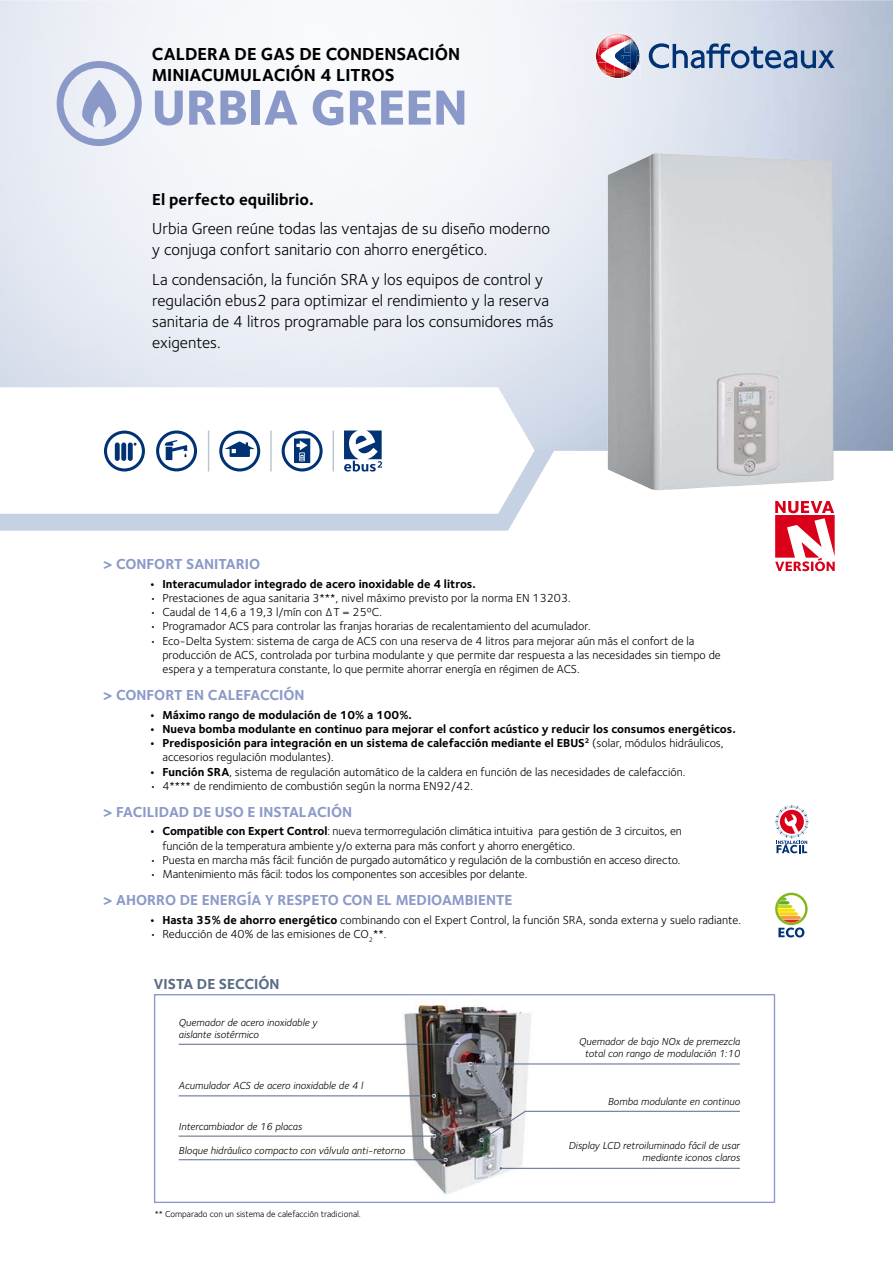
<style>
.page{position:relative;width:893px;height:1263px;background:#fff}
.page>*{position:absolute;margin:0;border:0;box-sizing:border-box;transform-origin:0 0}
.t1{font:800 51px "Foundry Sterling";color:#8b99c9}
.t2{font:700 18px/21.6px "Foundry Sterling";color:#000}
.t3{font:16.5px/21px "Foundry Sterling";color:#000}
.t4{font:700 16.5px "Foundry Sterling";color:#000}
.t5{font:700 15px "Foundry Sterling";color:#8b99c9}
.t6{font:700 15px "Foundry Sterling";color:#586b83}
.t7{font:12px/14.2px "Foundry Sterling";color:#000}
.t8{font:700 12px/14.2px "Foundry Sterling";color:#000}
.t9{font:italic 10.5px/12px "Foundry Sterling";color:#000;text-align:center}
.t10{font:9px "Foundry Sterling";color:#000}
.s1{font-weight:400}
.s2{font-weight:700}
</style>
<div class="page">
<img style="left:734px;top:0;width:158px;height:451px">
<svg style="left:0;top:387px;width:535px;height:44px"></svg>
<svg style="left:648px;top:43px;width:186px;height:25px;background:#8da2c2"></svg>
<svg style="left:595px;top:33px;width:45px;height:46px"></svg>
<svg style="left:57px;top:61px;width:85px;height:85px"></svg>
<div style="left:154px;top:994px;width:621px;height:209px;border:1px solid #8b99c9"></div>
<svg style="left:775px;top:805px;width:33px;height:48px"></svg>
<svg style="left:775px;top:893px;width:32px;height:44px"></svg>
<img style="left:607px;top:153px;width:114px;height:337px">
<svg style="left:775px;top:501px;width:59px;height:70px"></svg>
<svg style="left:0;top:431px;width:554px;height:100px"></svg>
<img style="left:402px;top:1004px;width:133px;height:191px">
<svg style="left:432px;top:1134px;width:4px;height:4px"></svg>
<hr style="left:179px;top:1136px;width:255px;height:1px;background:#586b83">
<svg style="left:443px;top:1158px;width:4px;height:4px"></svg>
<hr style="left:179px;top:1159px;width:266px;height:1px;background:#586b83">
<svg style="left:455px;top:1042px;width:4px;height:4px"></svg>
<hr style="left:179px;top:1044px;width:279px;height:1px;background:#586b83">
<svg style="left:432px;top:1094px;width:4px;height:4px"></svg>
<hr style="left:179px;top:1096px;width:255px;height:1px;background:#586b83">
<svg style="left:499px;top:1166px;width:4px;height:4px"></svg>
<hr style="left:500px;top:1168px;width:240px;height:1px;background:#586b83">
<svg style="left:479px;top:1111px;width:261px;height:31px"></svg>
<svg style="left:468px;top:1062px;width:4px;height:4px"></svg>
<hr style="left:470px;top:1064px;width:270px;height:1px;background:#586b83">
<h2 class="t2" style="left:152px;top:44px;width:310px">CALDERA DE GAS DE CONDENSACIÓN<br>MINIACUMULACIÓN 4 LITROS</h2>
<h1 class="t1" style="left:152px;top:91px;width:317px">URBIA GREEN</h1>
<h3 class="t4" style="left:152px;top:192px;width:163px">El perfecto equilibrio.</h3>
<h3 class="t3" style="left:152px;top:220px;width:399px">Urbia Green reúne todas las ventajas de su diseño moderno y conjuga confort sanitario con ahorro energético.</h3>
<h3 class="t3" style="left:152px;top:270px;width:403px">La condensación, la función SRA y los equipos de control y regulación ebus2 para optimizar el rendimiento y la reserva sanitaria de 4 litros programable para los consumidores más exigentes.</h3>
<p class="t5" style="left:103px;top:558px;width:159px">&gt; CONFORT SANITARIO</p>
<p class="t8" style="left:150px;top:577px;width:328px">• Interacumulador integrado de acero inoxidable de 4 litros.</p>
<p class="t7" style="left:150px;top:592px;width:422px">• Prestaciones de agua sanitaria 3***, nivel máximo previsto por la norma EN 13203.</p>
<p class="t7" style="left:150px;top:606px;width:234px">• Caudal de 14,6 a 19,3 l/mín con ΔT = 25ºC.</p>
<p class="t7" style="left:150px;top:620px;width:442px">• Programador ACS para controlar las franjas horarias de recalentamiento del acumulador.</p>
<p class="t7" style="left:162px;top:635px;width:560px;text-indent:-13px">• Eco-Delta System: sistema de carga de ACS con una reserva de 4 litros para mejorar aún más el confort de la producción de ACS, controlada por turbina modulante y que permite dar respuesta a las necesidades sin tiempo de espera y a temperatura constante, lo que permite ahorrar energía en régimen de ACS.</p>
<p class="t5" style="left:103px;top:689px;width:203px">&gt; CONFORT EN CALEFACCIÓN</p>
<p class="t8" style="left:150px;top:708px;width:264px">• Máximo rango de modulación de 10% a 100%.</p>
<p class="t8" style="left:150px;top:723px;width:587px">• Nueva bomba modulante en continuo para mejorar el confort acústico y reducir los consumos energéticos.</p>
<p class="t8" style="left:162px;top:737px;width:563px;text-indent:-13px">• Predisposición para integración en un sistema de calefacción mediante el EBUS<sup>2</sup> <span class="s1">(solar, módulos hidráulicos, accesorios regulación modulantes).</span></p>
<p class="t7" style="left:150px;top:766px;width:537px"><span class="s2">• Función SRA</span>, sistema de regulación automático de la caldera en función de las necesidades de calefacción.</p>
<p class="t7" style="left:150px;top:780px;width:325px">• 4**** de rendimiento de combustión según la norma EN92/42.</p>
<p class="t5" style="left:103px;top:806px;width:251px">&gt; FACILIDAD DE USO E INSTALACIÓN</p>
<p class="t7" style="left:162px;top:825px;width:521px;text-indent:-13px"><span class="s2">• Compatible con Expert Control</span>: nueva termorregulación climática intuitiva para gestión de 3 circuitos, en función de la temperatura ambiente y/o externa para más confort y ahorro energético.</p>
<p class="t7" style="left:150px;top:854px;width:532px">• Puesta en marcha más fácil: función de purgado automático y regulación de la combustión en acceso directo.</p>
<p class="t7" style="left:150px;top:868px;width:379px">• Mantenimiento más fácil: todos los componentes son accesibles por delante.</p>
<p class="t5" style="left:103px;top:894px;width:411px">&gt; AHORRO DE ENERGÍA Y RESPETO CON EL MEDIOAMBIENTE</p>
<p class="t7" style="left:150px;top:914px;width:592px"><span class="s2">• Hasta 35% de ahorro energético</span> combinando con el Expert Control, la función SRA, sonda externa y suelo radiante.</p>
<p class="t7" style="left:150px;top:928px;width:238px">• Reducción de 40% de las emisiones de CO<sub>2</sub>**.</p>
<p class="t6" style="left:154px;top:977px;width:127px">VISTA DE SECCIÓN</p>
<p class="t9" style="left:179px;top:1017px;width:140px;text-align:left">Quemador de acero inoxidable y aislante isotérmico</p>
<p class="t9" style="left:179px;top:1081px;width:186px">Acumulador ACS de acero inoxidable de 4 l</p>
<p class="t9" style="left:179px;top:1121px;width:125px">Intercambiador de 16 placas</p>
<p class="t9" style="left:179px;top:1145px;width:228px">Bloque hidráulico compacto con válvula anti-retorno</p>
<p class="t10" style="left:155px;top:1211px;width:207px">** Comparado con un sistema de calefacción tradicional.</p>
<p class="t9" style="left:578px;top:1037px;width:163px">Quemador de bajo NOx de premezcla total con rango de modulación 1:10</p>
<p class="t9" style="left:607px;top:1096px;width:134px">Bomba modulante en continuo</p>
<p class="t9" style="left:568px;top:1141px;width:173px;text-align:right">Display LCD retroiluminado fácil de usar mediante iconos claros</p>
</div>
